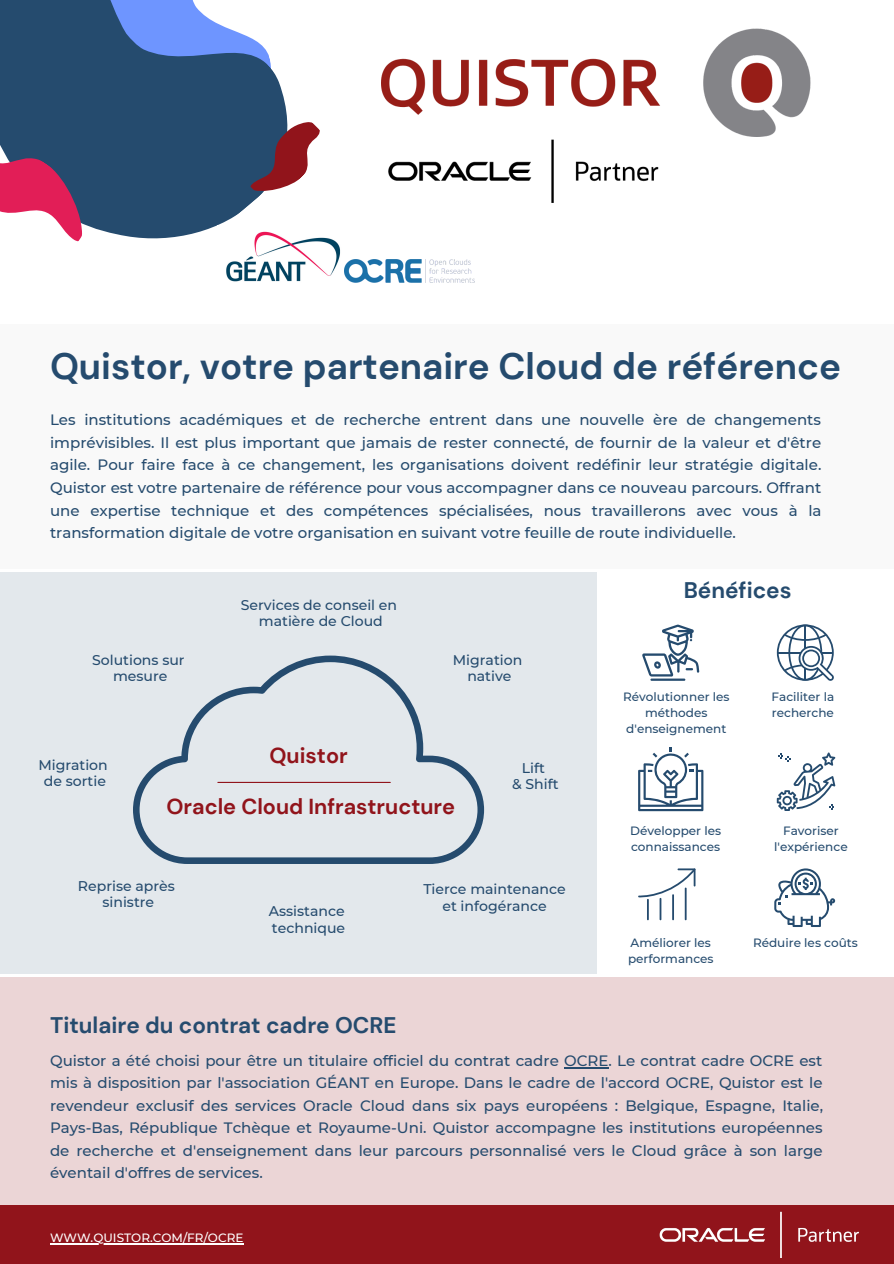
<style>
.page{position:relative;width:894px;height:1264px;background:#fff}
.page>*{position:absolute;margin:0;border:0;box-sizing:border-box;transform-origin:0 0}
.t1{font:700 36.6px "DM Sans";color:#254b6e}
.t2{font:700 22.5px "DM Sans";color:#254b6e}
.t3{font:700 21.6px "DM Sans";color:#91141b}
.t4{font:500 15px/22.5px "Montserrat";color:#254b6e;text-align:justify}
.t5{font:500 14.1px "Montserrat";color:#254b6e}
.t6{font:500 12px/16px "Montserrat";color:#254b6e}
.t7{font:500 12px "Montserrat";color:#fff}
</style>
<div class="page">
<div style="left:0;top:324px;width:893px;height:244px;background:#f9f9f9"></div>
<svg style="left:0;top:0;width:320px;height:242px"></svg>
<img style="left:381px;top:28px;width:429px;height:108px">
<div style="left:0;top:1205px;width:893px;height:58px;background:#91141b"></div>
<div style="left:0;top:977px;width:893px;height:228px;background:#ebd5d6"></div>
<img style="left:646px;top:1198px;width:226px;height:60px">
<img style="left:381px;top:122px;width:295px;height:81px">
<div style="left:0;top:572px;width:596px;height:401px;background:#e3e8ec"></div>
<svg style="left:133px;top:655px;width:351px;height:209px"></svg>
<svg style="left:638px;top:747px;width:65px;height:64px"></svg>
<svg style="left:776px;top:624px;width:58px;height:56px"></svg>
<svg style="left:776px;top:752px;width:59px;height:59px"></svg>
<hr style="left:650px;top:678px;width:35px;height:2px;background:#254b6e">
<svg style="left:642px;top:624px;width:57px;height:52px"></svg>
<svg style="left:638px;top:868px;width:57px;height:52px"></svg>
<hr style="left:564px;top:1066px;width:44px;height:2px;background:#254b6e">
<svg style="left:774px;top:868px;width:60px;height:59px"></svg>
<hr style="left:50px;top:1243px;width:193px;height:1px;background:#fff">
<hr style="left:218px;top:781px;width:172px;height:2px;background:#91141b">
<img style="left:217px;top:225px;width:124px;height:57px">
<img style="left:344px;top:259px;width:130px;height:24px">
<p class="t1" style="left:50px;top:342px;width:792px">Quistor, votre partenaire Cloud de référence</p>
<p class="t4" style="left:50px;top:409px;width:772px">Les institutions académiques et de recherche entrent dans une nouvelle ère de changements imprévisibles. Il est plus important que jamais de rester connecté, de fournir de la valeur et d'être agile. Pour faire face à ce changement, les organisations doivent redéfinir leur stratégie digitale.<br>Quistor est votre partenaire de référence pour vous accompagner dans ce nouveau parcours. Offrant une expertise technique et des compétences spécialisées, nous travaillerons avec vous à la transformation digitale de votre organisation en suivant votre feuille de route individuelle.</p>
<p class="t5" style="left:92px;top:651px;width:94px">Solutions sur</p>
<p class="t5" style="left:113px;top:668px;width:56px">mesure</p>
<p class="t5" style="left:38px;top:756px;width:71px">Migration</p>
<p class="t5" style="left:44px;top:772px;width:64px">de sortie</p>
<p class="t5" style="left:241px;top:596px;width:158px">Services de conseil en</p>
<p class="t5" style="left:259px;top:612px;width:125px">matière de Cloud</p>
<p class="t3" style="left:269px;top:741px;width:80px">Quistor</p>
<p class="t5" style="left:452px;top:651px;width:71px">Migration</p>
<p class="t5" style="left:467px;top:668px;width:46px">native</p>
<p class="t5" style="left:521px;top:759px;width:25px">Lift</p>
<p class="t5" style="left:512px;top:775px;width:48px">&amp; Shift</p>
<p class="t3" style="left:166px;top:792px;width:290px">Oracle Cloud Infrastructure</p>
<p class="t5" style="left:78px;top:877px;width:98px">Reprise après</p>
<p class="t5" style="left:102px;top:893px;width:53px">sinistre</p>
<p class="t5" style="left:269px;top:902px;width:77px">Assistance</p>
<p class="t5" style="left:272px;top:919px;width:75px">technique</p>
<p class="t5" style="left:423px;top:880px;width:144px">Tierce maintenance</p>
<p class="t5" style="left:442px;top:896px;width:106px">et infogérance</p>
<p class="t2" style="left:50px;top:1010px;width:348px">Titulaire du contrat cadre OCRE</p>
<p class="t2" style="left:683px;top:576px;width:109px">Bénéfices</p>
<p class="t6" style="left:623px;top:689px;width:108px;text-align:center">Révolutionner les méthodes d'enseignement</p>
<p class="t6" style="left:771px;top:689px;width:64px">Faciliter la recherche</p>
<p class="t6" style="left:630px;top:823px;width:92px">Développer les connaissances</p>
<p class="t6" style="left:774px;top:823px;width:75px;text-align:center">Favoriser l'expérience</p>
<p class="t6" style="left:627px;top:934px;width:87px">Améliorer les performances</p>
<p class="t6" style="left:752px;top:934px;width:106px">Réduire les coûts</p>
<p class="t4" style="left:50px;top:1049px;width:774px">Quistor a été choisi pour être un titulaire officiel du contrat cadre OCRE. Le contrat cadre OCRE est mis à disposition par l'association GÉANT en Europe. Dans le cadre de l'accord OCRE, Quistor est le revendeur exclusif des services Oracle Cloud dans six pays européens : Belgique, Espagne, Italie, Pays-Bas, République Tchèque et Royaume-Uni. Quistor accompagne les institutions européennes de recherche et d'enseignement dans leur parcours personnalisé vers le Cloud grâce à son large éventail d'offres de services.</p>
<p class="t7" style="left:50px;top:1230px;width:195px">WWW.QUISTOR.COM/FR/OCRE</p>
</div>
